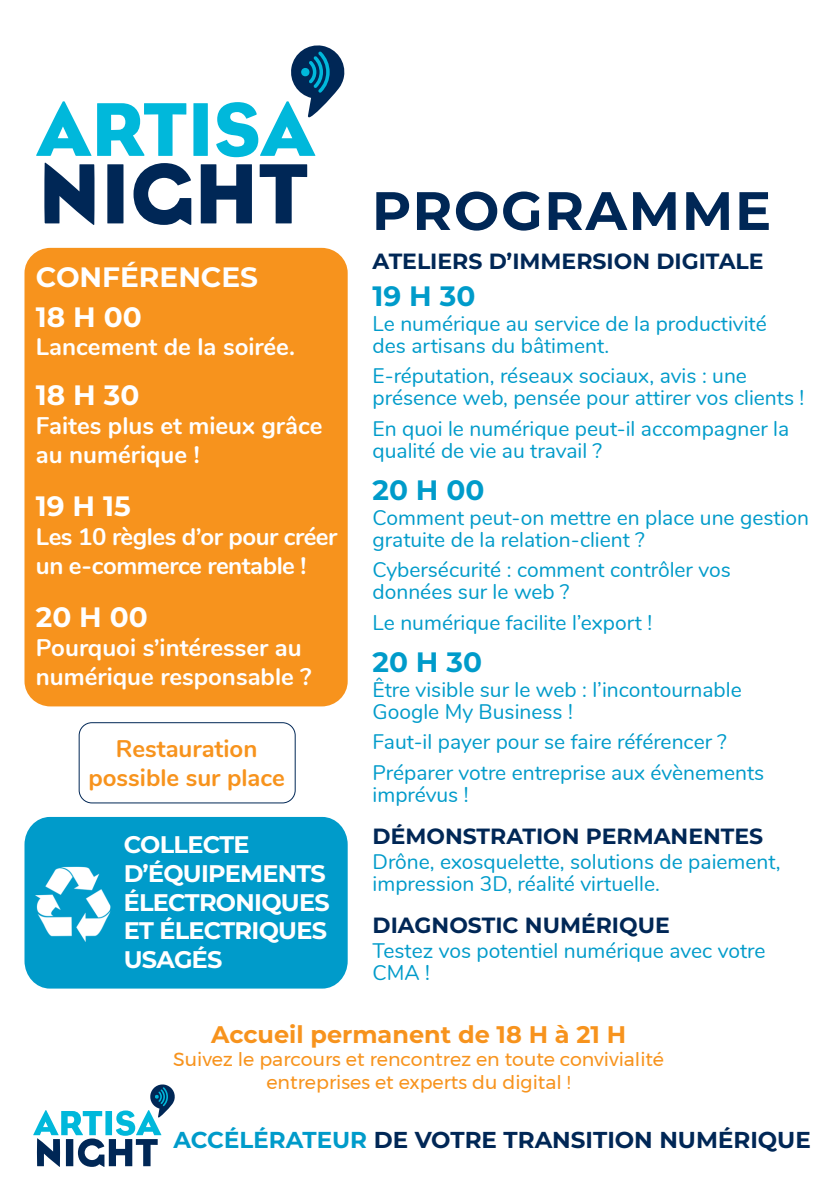
<style>
.page{position:relative;width:839px;height:1190px;background:#fff}
.page>*{position:absolute;margin:0;border:0;box-sizing:border-box;transform-origin:0 0}
.t1{font:700 54px "Montserrat";letter-spacing:.03em;color:#002756}
.t2{font:700 28px/39.6px "Montserrat";color:#fff}
.t3{font:700 28px "Montserrat";color:#009bca}
.t4{font:700 24px/28.8px "Nunito";color:#fff}
.t5{font:700 24px/28.8px "Montserrat";letter-spacing:-.03em;color:#fff}
.t6{font:700 24px/28.8px "Nunito";letter-spacing:-.02em;color:#fff}
.t7{font:700 24px/28.8px "Nunito";color:#f7931d;text-align:center}
.t8{font:700 24px "Montserrat";color:#f7931d}
.t9{font:700 23px "Montserrat";color:#002756}
.t10{font:700 22px "Montserrat";color:#002756}
.t11{font:21px/22px "Nunito";color:#009bca}
.t12{font:19px/22.8px "Montserrat";color:#f7931d;text-align:center}
.s1{font-weight:600}
.s2{color:#009bca}
.s3{font-weight:600;color:#009bca}
</style>
<div class="page">
<div style="left:26px;top:249px;width:320px;height:456px;background:#f7931d;border-radius:24px"></div>
<div style="left:24px;top:248px;width:324px;height:458px;border:3px solid #f7931d;border-radius:24px"></div>
<div style="left:24px;top:817px;width:324px;height:171px;background:#009bca;border-radius:26px"></div>
<svg style="left:33px;top:1084px;width:142px;height:83px"></svg>
<svg style="left:36px;top:101px;width:150px;height:55px"></svg>
<div style="left:193px;top:103px;width:15px;height:53px;background:#00b8db"></div>
<svg style="left:44px;top:162px;width:51px;height:63px"></svg>
<div style="left:107px;top:164px;width:16px;height:59px;background:#002756"></div>
<svg style="left:201px;top:164px;width:51px;height:59px"></svg>
<svg style="left:260px;top:164px;width:47px;height:59px"></svg>
<svg style="left:133px;top:163px;width:58px;height:62px"></svg>
<svg style="left:216px;top:45px;width:129px;height:112px"></svg>
<div style="left:79px;top:722px;width:217px;height:81px;border:1px solid #002756;border-radius:13px"></div>
<img style="left:36px;top:866px;width:75px;height:75px">
<h2 class="t2" style="left:36px;top:256px;width:224px">CONFÉRENCES<br>18 H 00</h2>
<p class="t4" style="left:36px;top:331px;width:261px">Lancement de la soirée.</p>
<h2 class="t2" style="left:36px;top:374px;width:105px">18 H 30</h2>
<p class="t4" style="left:36px;top:410px;width:288px">Faites plus et mieux grâce au numérique !</p>
<h2 class="t2" style="left:36px;top:485px;width:96px">19 H 15</h2>
<p class="t6" style="left:36px;top:521px;width:303px">Les 10 règles d’or pour créer un e-commerce rentable !</p>
<h2 class="t2" style="left:36px;top:596px;width:113px">20 H 00</h2>
<p class="t4" style="left:36px;top:632px;width:277px">Pourquoi s’intéresser au numérique responsable ?</p>
<p class="t7" style="left:88px;top:733px;width:198px">Restauration possible sur place</p>
<p class="t5" style="left:124px;top:829px;width:207px">COLLECTE<br>D’<span class="s1">É</span>QUIPEMENTS<br><span class="s1">É</span>LECTRONIQUES<br>ET <span class="s1">É</span>LECTRIQUES<br>USAG<span class="s1">É</span>S</p>
<h1 class="t1" style="left:372px;top:172px;width:401px">PROGRAMME</h1>
<p class="t10" style="left:373px;top:245px;width:393px">ATELIERS D’IMMERSION DIGITALE</p>
<h2 class="t3" style="left:373px;top:275px;width:104px">19 H 30</h2>
<p class="t11" style="left:373px;top:311px;width:396px">Le numérique au service de la productivité des artisans du bâtiment.</p>
<p class="t11" style="left:373px;top:363px;width:433px">E-réputation, réseaux sociaux, avis : une présence web, pensée pour attirer vos clients !</p>
<p class="t11" style="left:373px;top:416px;width:418px">En quoi le numérique peut-il accompagner la qualité de vie au travail ?</p>
<h2 class="t3" style="left:373px;top:469px;width:113px">20 H 00</h2>
<p class="t11" style="left:373px;top:505px;width:438px">Comment peut-on mettre en place une gestion gratuite de la relation-client ?</p>
<p class="t11" style="left:373px;top:558px;width:360px">Cybersécurité : comment contrôler vos données sur le web ?</p>
<p class="t11" style="left:373px;top:610px;width:281px">Le numérique facilite l’export !</p>
<h2 class="t3" style="left:373px;top:642px;width:111px">20 H 30</h2>
<p class="t11" style="left:373px;top:677px;width:371px">Être visible sur le web : l’incontournable<br>Google My Business !</p>
<p class="t11" style="left:373px;top:725px;width:393px;line-height:30.6px">Faut-il payer pour se faire référencer ?<br>Préparer votre entreprise aux évènements</p>
<p class="t11" style="left:373px;top:782px;width:98px">imprévus !</p>
<p class="t10" style="left:373px;top:820px;width:392px">D<span class="s1">É</span>MONSTRATION PERMANENTES</p>
<p class="t11" style="left:373px;top:849px;width:410px">Drône, exosquelette, solutions de paiement, impression 3D, réalité virtuelle.</p>
<p class="t10" style="left:373px;top:909px;width:299px">DIAGNOSTIC NUM<span class="s1">É</span>RIQUE</p>
<p class="t11" style="left:373px;top:938px;width:394px">Testez vos potentiel numérique avec votre<br>CMA !</p>
<p class="t8" style="left:211px;top:1017px;width:417px">Accueil permanent de 18 H à 21 H</p>
<p class="t12" style="left:173px;top:1047px;width:492px">Suivez le parcours et rencontrez en toute convivialité entreprises et experts du digital !</p>
<p class="t9" style="left:173px;top:1123px;width:639px"><span class="s2">ACC</span><span class="s3">É</span><span class="s2">L</span><span class="s3">É</span><span class="s2">RATEUR</span> DE VOTRE TRANSITION NUM<span class="s1">É</span>RIQUE</p>
</div>
